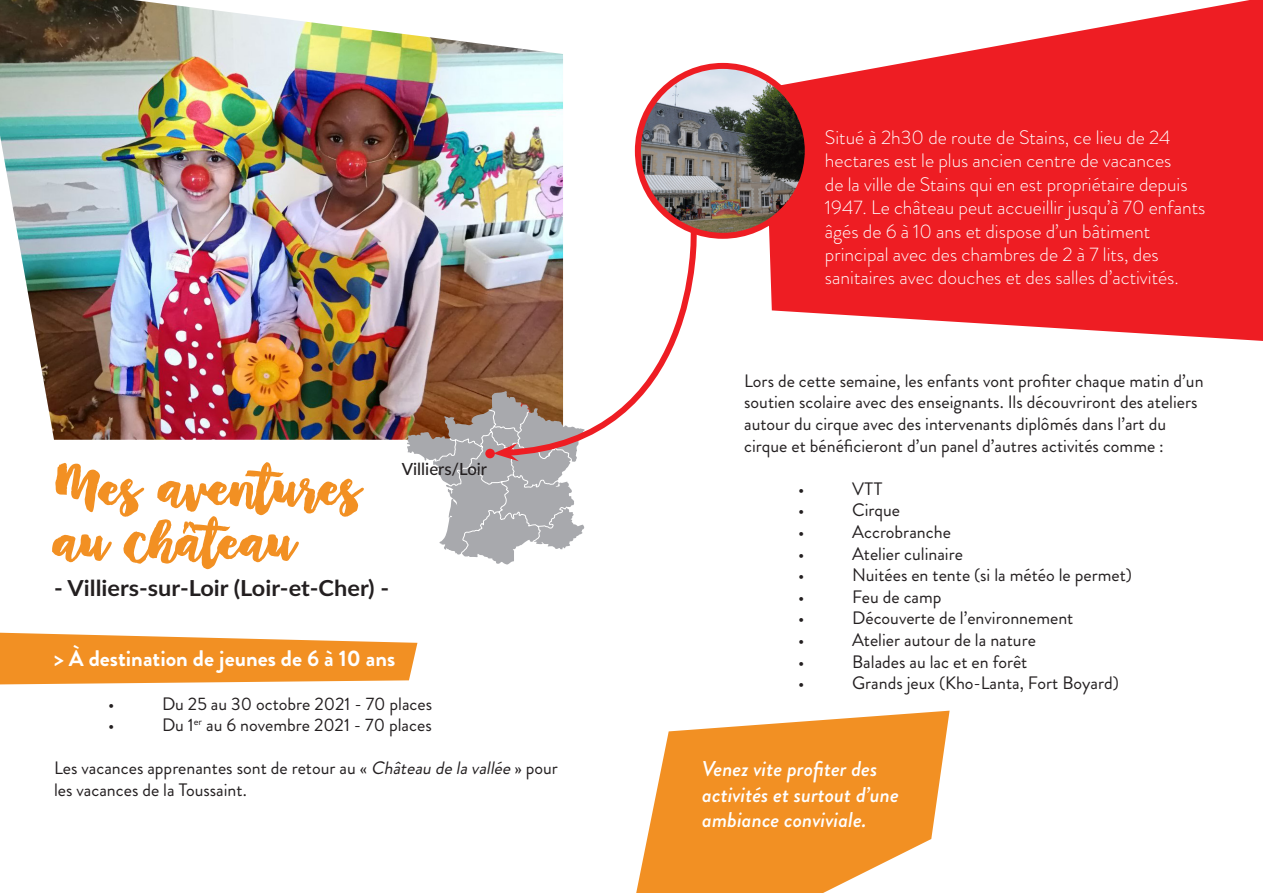
<style>
.page{position:relative;width:1263px;height:893px;background:#fff}
.page>*{position:absolute;margin:0;border:0;box-sizing:border-box;transform-origin:0 0}
.t1{font:57px/54px "Mayton";color:#f29023;scale:1.07 1}
.t2{font:700 22.5px "Brandon Grotesque";color:#fff}
.t3{font:700 22.05px "Lato";color:#231f20;scale:1.07 1}
.t4{font:italic 500 21.45px/25.7px "Brandon Grotesque";color:#fff}
.t5{font:300 19.5px/23.4px "Brandon Grotesque";color:#fff}
.t6{font:18px/21.6px "Brandon Grotesque";color:#231f20}
.t7{font:500 16.8px "Lato";color:#231f20}
.s1{font-style:italic}
</style>
<div class="page">
<svg style="left:0;top:633px;width:417px;height:51px;background:#f39e40"></svg>
<svg style="left:636px;top:711px;width:313px;height:182px;fill:#f29023"></svg>
<svg style="left:764px;top:0;width:499px;height:341px;fill:#ee1d23"></svg>
<img style="left:0;top:0;width:563px;height:440px">
<svg style="left:502px;top:226px;width:196px;height:212px"></svg>
<svg style="left:407px;top:391px;width:178px;height:173px"></svg>
<img style="left:638px;top:66px;width:170px;height:170px;border-radius:85px">
<div style="left:635px;top:63px;width:176px;height:176px;border:6px solid #ee1d23;border-radius:50%"></div>
<p class="t1" style="left:54px;top:461px;width:288px">Mes aventures au château</p>
<p class="t3" style="left:54px;top:572px;width:315px">- Villiers-sur-Loir (Loir-et-Cher) -</p>
<p class="t7" style="left:402px;top:457px;width:87px">Villiers/Loir</p>
<p class="t2" style="left:54px;top:643px;width:343px">&gt; À destination de jeunes de 6 à 10 ans</p>
<p class="t6" style="left:108px;top:693px;width:8px">•</p>
<p class="t6" style="left:162px;top:693px;width:272px">Du 25 au 30 octobre 2021 - 70 places</p>
<p class="t6" style="left:108px;top:714px;width:8px">•</p>
<p class="t6" style="left:162px;top:714px;width:271px">Du 1<sup>er</sup> au 6 novembre 2021 - 70 places</p>
<p class="t6" style="left:54px;top:758px;width:505px">Les vacances apprenantes sont de retour au « <span class="s1">Château delavallée</span>» pour les vacances de la Toussaint.</p>
<p class="t5" style="left:825px;top:126px;width:382px">Situé à 2h30 de route de Stains, ce lieu de 24 hectares est le plus ancien centre de vacances<br>de la ville de Stains qui en est propriétaire depuis 1947. Le château peut accueillir jusqu’à 70 enfants âgés de 6 à 10 ans et dispose d’un bâtiment principal avec des chambres de 2 à 7 lits, des sanitaires avec douches et des salles d’activités.</p>
<p class="t6" style="left:744px;top:370px;width:461px">Lors de cette semaine, les enfants vont profiter chaque matin d’un soutien scolaire avec des enseignants. Ils découvriront des ateliers autour du cirque avec des intervenants diplômés dans l’art du cirque et bénéficieront d’un panel d’autres activités comme :</p>
<p class="t6" style="left:798px;top:478px;width:8px">•</p>
<p class="t6" style="left:852px;top:478px;width:32px">VTT</p>
<p class="t6" style="left:798px;top:500px;width:8px">•</p>
<p class="t6" style="left:852px;top:500px;width:49px">Cirque</p>
<p class="t6" style="left:798px;top:521px;width:8px">•</p>
<p class="t6" style="left:852px;top:521px;width:100px">Accrobranche</p>
<p class="t6" style="left:798px;top:543px;width:8px">•</p>
<p class="t6" style="left:852px;top:543px;width:112px">Atelier culinaire</p>
<p class="t6" style="left:798px;top:564px;width:8px">•</p>
<p class="t6" style="left:852px;top:564px;width:281px">Nuitées en tente (si la météo le permet)</p>
<p class="t6" style="left:798px;top:586px;width:8px">•</p>
<p class="t6" style="left:852px;top:586px;width:91px">Feu de camp</p>
<p class="t6" style="left:798px;top:608px;width:8px">•</p>
<p class="t6" style="left:852px;top:608px;width:223px">Découverte de l’environnement</p>
<p class="t6" style="left:798px;top:629px;width:8px">•</p>
<p class="t6" style="left:852px;top:629px;width:185px">Atelier autour de la nature</p>
<p class="t6" style="left:798px;top:651px;width:8px">•</p>
<p class="t6" style="left:852px;top:651px;width:177px">Balades au lac et en forêt</p>
<p class="t6" style="left:798px;top:672px;width:8px">•</p>
<p class="t6" style="left:852px;top:672px;width:268px">Grands jeux (Kho-Lanta, Fort Boyard)</p>
<p class="t4" style="left:702px;top:756px;width:198px">Venez vite profiter des activités et surtout d’une ambiance conviviale.</p>
</div>
